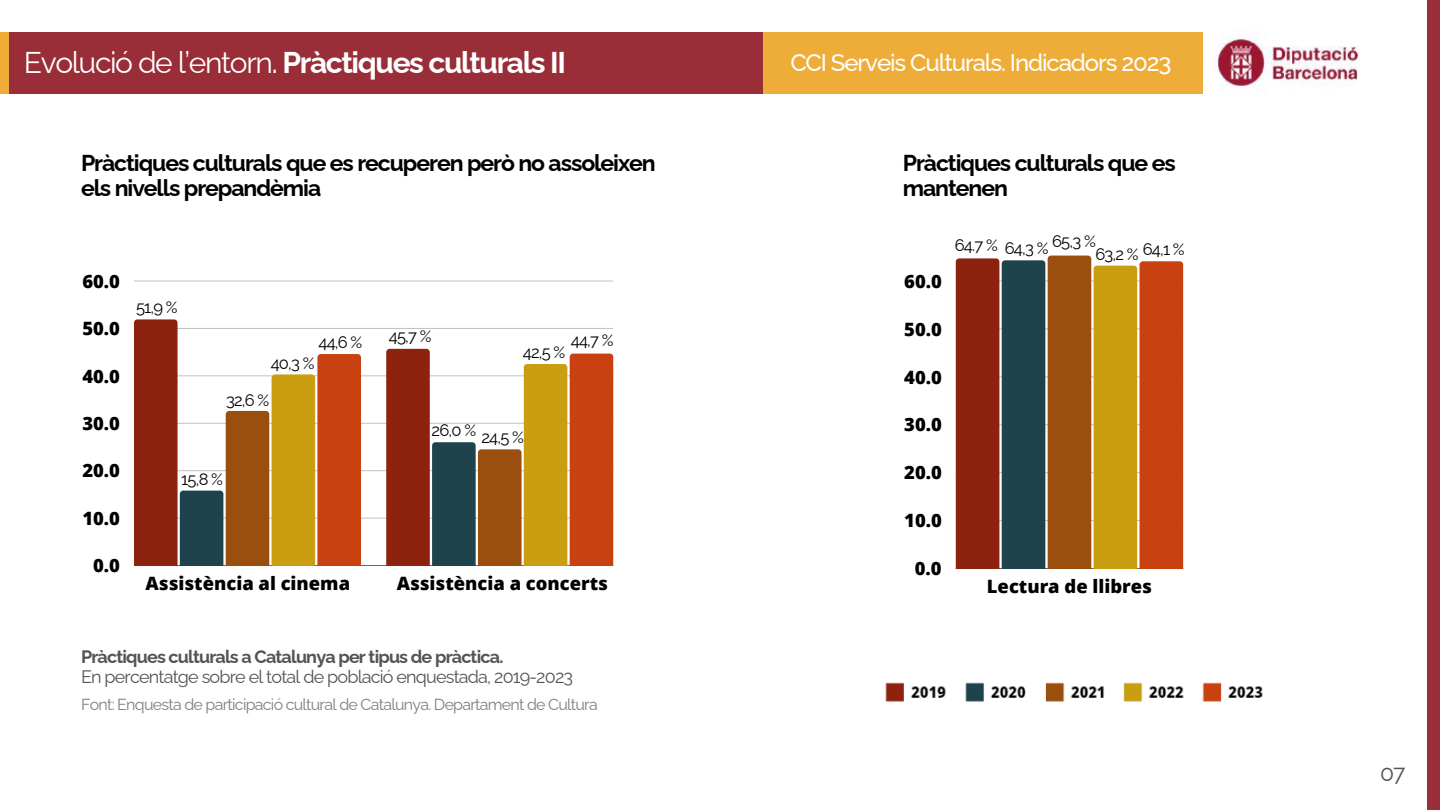
<style>
.page{position:relative;width:1440px;height:810px;background:#fff}
.page>*{position:absolute;margin:0;border:0;box-sizing:border-box;transform-origin:0 0}
.t1{font:700 30px "Raleway";letter-spacing:-.045em;color:#fff}
.t2{font:500 24px "Raleway";letter-spacing:-.045em;color:#fff}
.t3{font:700 23px/24.8px "Raleway";letter-spacing:-.045em;color:#000}
.t4{font:23px "Raleway";color:#545454}
.t5{font:800 18.4px "Open Sans";color:#000}
.t6{font:18px "Raleway";letter-spacing:-.045em;color:#545454}
.t7{font:700 18px "Raleway";letter-spacing:-.045em;color:#545454}
.t8{font:16.5px "Raleway";letter-spacing:-.045em;color:#000}
.t9{font:16px "Raleway";letter-spacing:-.045em;color:#7f7f7f}
.s1{font-weight:400}
.s2{font-weight:500}
</style>
<div class="page">
<hr style="left:134px;top:565px;width:479px;height:1px;background:#696969">
<hr style="left:134px;top:518px;width:479px;height:1px;background:#d9d9d9">
<hr style="left:134px;top:470px;width:479px;height:1px;background:#ccc">
<hr style="left:134px;top:423px;width:479px;height:1px;background:#cecece">
<hr style="left:134px;top:375px;width:479px;height:1px;background:#d6d6d6">
<hr style="left:134px;top:328px;width:479px;height:1px;background:#c3c3c3">
<hr style="left:134px;top:281px;width:479px;height:1px;background:#dedede">
<svg style="left:134px;top:319px;width:227px;height:247px"></svg>
<svg style="left:386px;top:349px;width:227px;height:217px"></svg>
<svg style="left:956px;top:256px;width:227px;height:313px;background:#975927"></svg>
<img style="left:885px;top:682px;width:378px;height:20px">
<div style="left:762px;top:32px;width:442px;height:62px;background:#eead38"></div>
<div style="left:9px;top:32px;width:753px;height:62px;background:#992d38"></div>
<div style="left:0;top:32px;width:9px;height:62px;background:#eead38"></div>
<img style="left:1214px;top:34px;width:145px;height:57px">
<div style="left:1427px;top:0;width:13px;height:810px;background:#992d38"></div>
<h1 class="t1" style="left:24px;top:45px;width:544px"><span class="s1">Evolució de l’entorn</span><span class="s2">.</span> Pràctiques culturals II</h1>
<h2 class="t2" style="left:790px;top:48px;width:383px">CCI Serveis Culturals. Indicadors 2023</h2>
<p class="t3" style="left:81px;top:151px;width:576px">Pràctiques culturals que es recuperen però no assoleixen els nivells prepandèmia</p>
<p class="t5" style="left:82px;top:268px;width:39px">60.0</p>
<p class="t5" style="left:82px;top:316px;width:39px">50.0</p>
<p class="t5" style="left:82px;top:363px;width:39px">40.0</p>
<p class="t5" style="left:82px;top:410px;width:39px">30.0</p>
<p class="t5" style="left:82px;top:458px;width:39px">20.0</p>
<p class="t5" style="left:82px;top:505px;width:39px">10.0</p>
<p class="t5" style="left:93px;top:553px;width:28px">0.0</p>
<p class="t8" style="left:136px;top:297px;width:43px">51,9 %</p>
<p class="t8" style="left:318px;top:332px;width:45px">44,6 %</p>
<p class="t8" style="left:389px;top:326px;width:44px">45,7 %</p>
<p class="t8" style="left:271px;top:353px;width:45px">40,3 %</p>
<p class="t8" style="left:226px;top:390px;width:45px">32,6 %</p>
<p class="t8" style="left:571px;top:331px;width:44px">44,7 %</p>
<p class="t8" style="left:523px;top:343px;width:44px">42,5 %</p>
<p class="t8" style="left:432px;top:424px;width:94px">26,0 % 24,5 %</p>
<p class="t8" style="left:181px;top:470px;width:43px">15,8 %</p>
<p class="t5" style="left:146px;top:570px;width:206px">Assistència al cinema</p>
<p class="t5" style="left:397px;top:570px;width:213px">Assistència a concerts</p>
<p class="t7" style="left:81px;top:646px;width:424px">Pràctiques culturals a Catalunya per tipus de pràctica.</p>
<p class="t6" style="left:81px;top:666px;width:494px">En percentatge sobre el total de població enquestada, 2019-2023</p>
<p class="t9" style="left:81px;top:695px;width:518px">Font: Enquesta de participació cultural de Catalunya. Departament de Cultura</p>
<p class="t3" style="left:903px;top:151px;width:274px">Pràctiques culturals que es mantenen</p>
<p class="t5" style="left:904px;top:268px;width:39px">60.0</p>
<p class="t5" style="left:904px;top:316px;width:39px">50.0</p>
<p class="t5" style="left:904px;top:364px;width:39px">40.0</p>
<p class="t5" style="left:904px;top:412px;width:39px">30.0</p>
<p class="t5" style="left:904px;top:460px;width:39px">20.0</p>
<p class="t5" style="left:904px;top:508px;width:39px">10.0</p>
<p class="t5" style="left:915px;top:556px;width:28px">0.0</p>
<p class="t8" style="left:955px;top:235px;width:143px">64.7 % 64,3 % 65,3 %</p>
<p class="t8" style="left:1095px;top:242px;width:91px">63,2 % 64,1 %</p>
<p class="t5" style="left:987px;top:573px;width:167px">Lectura de llibres</p>
<p class="t4" style="left:1380px;top:759px;width:27px">07</p>
</div>
